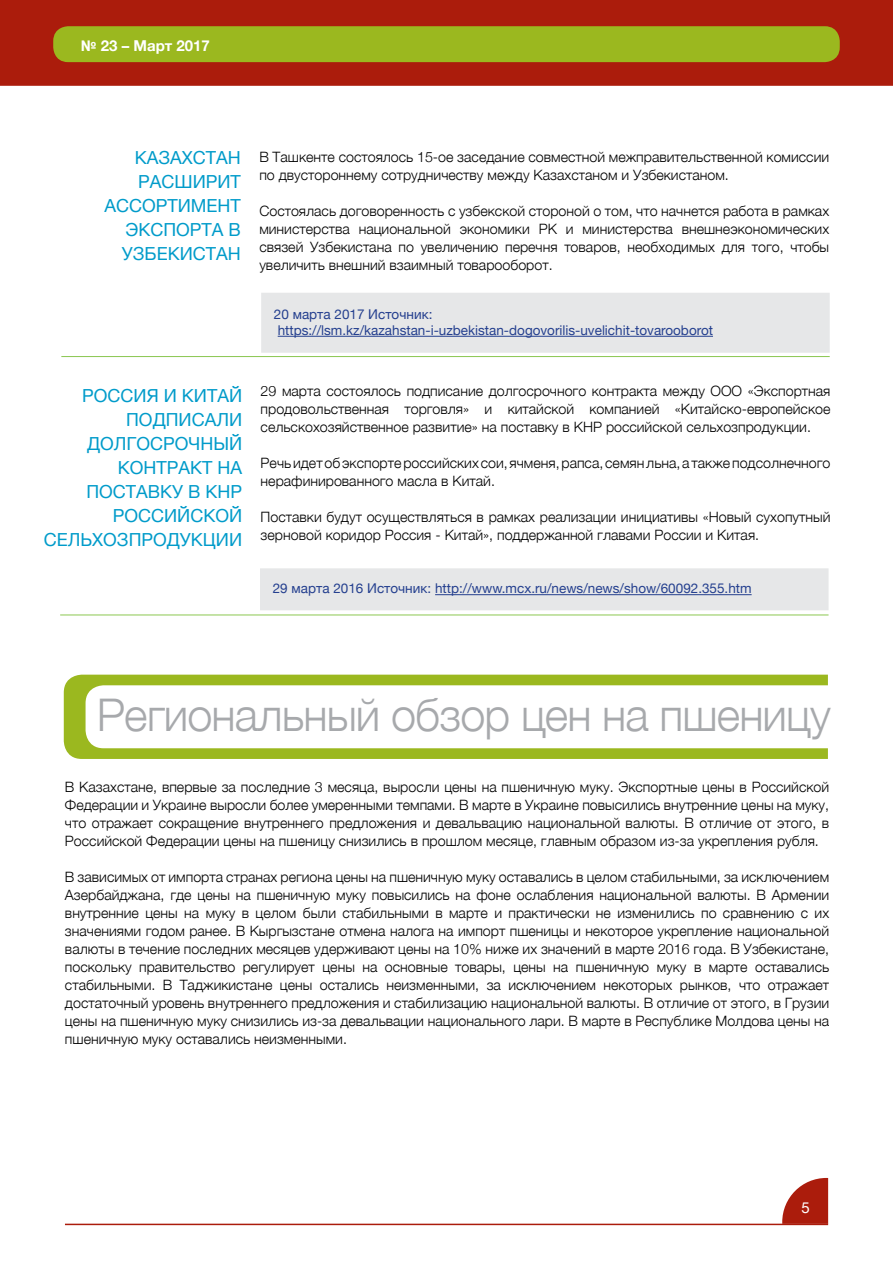
<style>
.page{position:relative;width:893px;height:1263px;background:#fff}
.page>*{position:absolute;margin:0;border:0;box-sizing:border-box;transform-origin:0 0}
.t1{font:300 45px "Helvetica Neue";letter-spacing:-.02em;color:#a7a9ac}
.t2{font:18px/24px "Helvetica Neue";color:#009bca;text-align:right}
.t3{font:700 15px "Helvetica Neue";color:#fff}
.t4{font:15px "Helvetica Neue";color:#fff}
.t5{font:300 14.25px/18px "Helvetica Neue";color:#000;text-align:justify}
.t6{font:13.5px/16.2px "Helvetica Neue";color:#25408f}
</style>
<div class="page">
<div style="left:0;top:0;width:893px;height:86px;background:#ab1c0c"></div>
<svg style="left:782px;top:1178px;width:46px;height:46px"></svg>
<hr style="left:65px;top:1224px;width:763px;height:1px;background:#ab1c0c">
<div style="left:53px;top:26px;width:787px;height:36px;background:#9bb81f;border-radius:15px"></div>
<svg style="left:64px;top:675px;width:764px;height:84px;background:#9db923"></svg>
<svg style="left:86px;top:685px;width:742px;height:63px"></svg>
<div style="left:261px;top:293px;width:569px;height:60px;background:#e6e7e8"></div>
<hr style="left:61px;top:356px;width:769px;height:1px;background:#8bc751">
<hr style="left:278px;top:336px;width:435px;height:1px;background:#25408f">
<div style="left:260px;top:568px;width:568px;height:42px;background:#e6e7e8"></div>
<hr style="left:60px;top:615px;width:768px;height:1px;background:#8bc751">
<hr style="left:435px;top:594px;width:317px;height:1px;background:#25408f">
<p class="t3" style="left:81px;top:34px;width:131px">№ 23 – Март 2017</p>
<p class="t2" style="left:104px;top:147px;width:138px">КАЗАХСТАН<br>РАСШИРИТ<br>АССОРТИМЕНТ<br>ЭКСПОРТА В<br>УЗБЕКИСТАН</p>
<p class="t5" style="left:259px;top:147px;width:571px">В Ташкенте состоялось 15-ое заседание совместной межправительственной комиссии по двустороннему сотрудничеству между Казахстаном и Узбекистаном.</p>
<p class="t5" style="left:259px;top:201px;width:571px">Состоялась договоренность с узбекской стороной о том, что начнется работа в рамках министерства национальной экономики РК и министерства внешнеэкономических связей Узбекистана по увеличению перечня товаров, необходимых для того, чтобы увеличить внешний взаимный товарооборот.</p>
<p class="t6" style="left:274px;top:307px;width:441px">20 марта 2017 Источник: https://lsm.kz/kazahstan-i-uzbekistan-dogovorilis-uvelichit-tovarooborot</p>
<p class="t2" style="left:44px;top:385px;width:200px">РОССИЯ И КИТАЙ<br>ПОДПИСАЛИ<br>ДОЛГОСРОЧНЫЙ<br>КОНТРАКТ НА<br>ПОСТАВКУ В КНР<br>РОССИЙСКОЙ<br>СЕЛЬХОЗПРОДУКЦИИ</p>
<p class="t5" style="left:261px;top:381px;width:571px">29 марта состоялось подписание долгосрочного контракта между ООО «Экспортная продовольственная торговля» и китайской компанией «Китайско-европейское сельскохозяйственное развитие» на поставку в КНР российской сельхозпродукции.</p>
<p class="t5" style="left:261px;top:453px;width:571px">Речь идет об экспорте российских сои, ячменя, рапса, семян льна, а также подсолнечного нерафинированного масла в Китай.</p>
<p class="t5" style="left:261px;top:507px;width:571px">Поставки будут осуществляться в рамках реализации инициативы «Новый сухопутный зерновой коридор Россия - Китай», поддержанной главами России и Китая.</p>
<p class="t6" style="left:273px;top:581px;width:480px">29 марта 2016 Источник: http://www.mcx.ru/news/news/show/60092.355.htm</p>
<h1 class="t1" style="left:97px;top:678px;width:736px">Региональный обзор цен на пшеницу</h1>
<p class="t5" style="left:65px;top:777px;width:766px">В Казахстане, впервые за последние 3 месяца, выросли цены на пшеничную муку. Экспортные цены в Российской Федерации и Украине выросли более умеренными темпами. В марте в Украине повысились внутренние цены на муку, что отражает сокращение внутреннего предложения и девальвацию национальной валюты. В отличие от этого, в Российской Федерации цены на пшеницу снизились в прошлом месяце, главным образом из-за укрепления рубля.</p>
<p class="t5" style="left:65px;top:867px;width:766px">В зависимых от импорта странах региона цены на пшеничную муку оставались в целом стабильными, за исключением Азербайджана, где цены на пшеничную муку повысились на фоне ослабления национальной валюты. В Армении внутренние цены на муку в целом были стабильными в марте и практически не изменились по сравнению с их значениями годом ранее. В Кыргызстане отмена налога на импорт пшеницы и некоторое укрепление национальной валюты в течение последних месяцев удерживают цены на 10% ниже их значений в марте 2016 года. В Узбекистане, поскольку правительство регулирует цены на основные товары, цены на пшеничную муку в марте оставались стабильными. В Таджикистане цены остались неизменными, за исключением некоторых рынков, что отражает достаточный уровень внутреннего предложения и стабилизацию национальной валюты. В отличие от этого, в Грузии цены на пшеничную муку снизились из-за девальвации национального лари. В марте в Республике Молдова цены на пшеничную муку оставались неизменными.</p>
<p class="t4" style="left:801px;top:1196px;width:10px">5</p>
</div>
